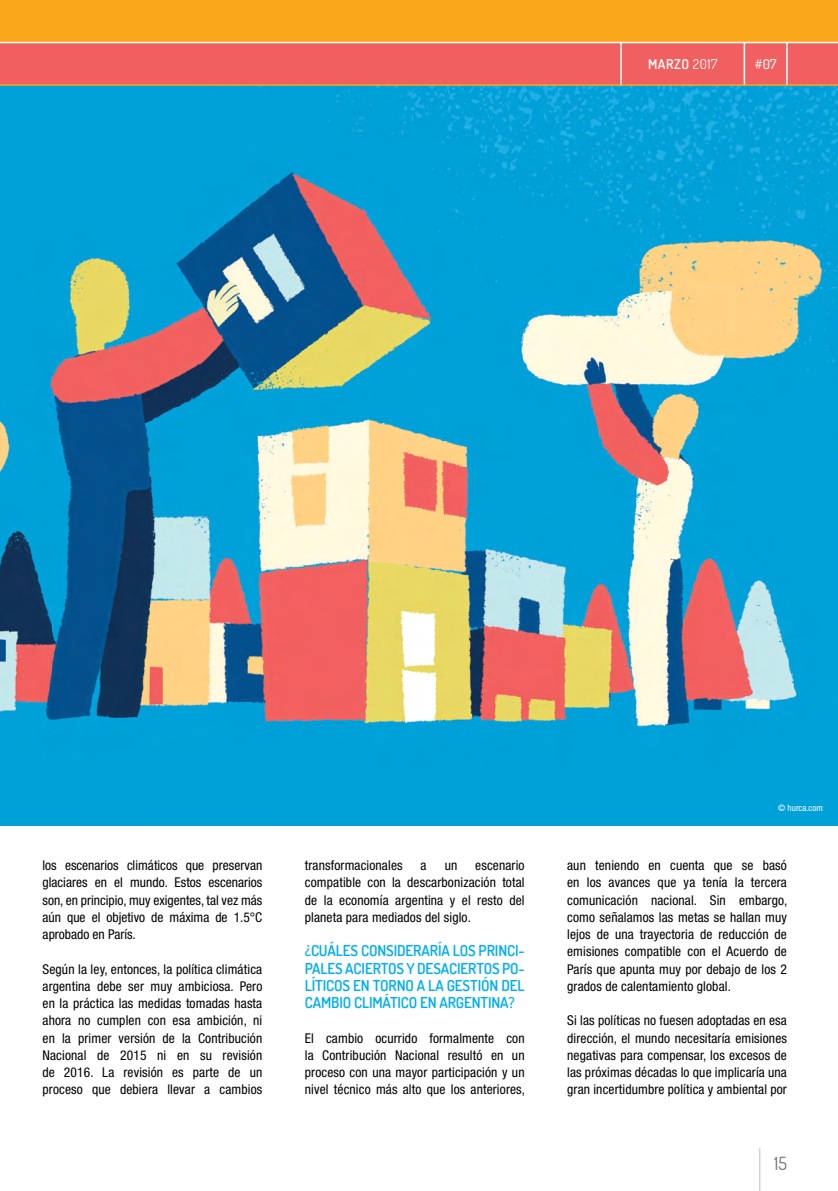
<style>
.page{position:relative;width:838px;height:1191px;background:#fff}
.page>*{position:absolute;margin:0;border:0;box-sizing:border-box;transform-origin:0 0}
.t1{font:18px "Dosis";color:#6d6e71}
.t2{font:600 15px "Dosis";color:#00aeef}
.t3{font:condensed 13.5px/17.2px "Helvetica Neue LT Std";letter-spacing:.01em;color:#000;text-align:justify}
.t4{font:600 13.5px "Dosis";letter-spacing:.04em;color:#fff}
.t5{font:500 13.5px "Dosis";color:#fff}
.t6{font:condensed 9px "Helvetica Neue LT Std";color:#fff}
.s1{font-weight:400}
</style>
<div class="page">
<img style="left:0;top:86px;width:838px;height:740px">
<div style="left:0;top:43px;width:838px;height:42px;background:#f16060"></div>
<div style="left:0;top:0;width:838px;height:43px;background:#faa61a"></div>
<hr style="left:0;top:42px;width:838px;height:1px;background:#fff">
<hr style="left:743px;top:43px;width:2px;height:42px;background:#fff">
<hr style="left:786px;top:43px;width:1px;height:42px;background:#fff">
<hr style="left:620px;top:43px;width:2px;height:42px;background:#fff">
<hr style="left:0;top:84px;width:838px;height:2px;background:#faa61a">
<hr style="left:759px;top:1148px;width:1px;height:43px;background:#bcbec0">
<p class="t4" style="left:648px;top:55px;width:71px">MARZO <span class="s1">2017</span></p>
<p class="t5" style="left:755px;top:55px;width:23px"><span class="s1">#</span>07</p>
<p class="t3" style="left:43px;top:856px;width:221px">los escenarios climáticos que preservan glaciares en el mundo. Estos escenarios son, en principio, muy exigentes, tal vez más aún que el objetivo de máxima de 1.5°C aprobado en París.</p>
<p class="t3" style="left:43px;top:960px;width:221px">Según la ley, entonces, la política climática argentina debe ser muy ambiciosa. Pero en la práctica las medidas tomadas hasta ahora no cumplen con esa ambición, ni en la primer versión de la Contribución Nacional de 2015 ni en su revisión de 2016. La revisión es parte de un proceso que debiera llevar a cambios</p>
<p class="t3" style="left:305px;top:856px;width:99px">transformacionales</p>
<p class="t3" style="left:420px;top:856px;width:7px">a</p>
<p class="t3" style="left:444px;top:856px;width:14px">un</p>
<p class="t3" style="left:305px;top:856px;width:221px;text-indent:170px">escenario compatible con la descarbonización total de la economía argentina y el resto del planeta para mediados del siglo.</p>
<p class="t2" style="left:305px;top:941px;width:23px">¿CUÁLES</p>
<p class="t2" style="left:361px;top:941px;width:9px">CONSIDERARÍA</p>
<p class="t2" style="left:453px;top:941px;width:34px">LOS PRINCI</p>
<p class="t2" style="left:518px;top:941px;width:8px">-</p>
<p class="t2" style="left:305px;top:958px;width:9px">PALES</p>
<p class="t2" style="left:345px;top:958px;width:9px">ACIERTOS</p>
<p class="t2" style="left:406px;top:958px;width:20px">Y DESACIERTOS</p>
<p class="t2" style="left:502px;top:958px;width:24px">PO -</p>
<p class="t2" style="left:305px;top:975px;width:8px">LÍTICOS</p>
<p class="t2" style="left:353px;top:975px;width:29px">EN TORNO</p>
<p class="t2" style="left:417px;top:975px;width:38px">ALA GESTIÓN</p>
<p class="t2" style="left:501px;top:975px;width:9px">DEL</p>
<p class="t2" style="left:305px;top:992px;width:9px">CAMBIO</p>
<p class="t2" style="left:354px;top:992px;width:8px">CLIMÁTICO</p>
<p class="t2" style="left:420px;top:992px;width:37px">EN ARGENTINA</p>
<p class="t2" style="left:508px;top:992px;width:8px">?</p>
<p class="t3" style="left:305px;top:1029px;width:222px">El cambio ocurrido formalmente con la Contribución Nacional resultó en un proceso con una mayor participación y un nivel técnico más alto que los anteriores,</p>
<p class="t6" style="left:778px;top:802px;width:46px">© hurca.com</p>
<p class="t3" style="left:567px;top:856px;width:222px">aun teniendo en cuenta que se basó en los avances que ya tenía la tercera comunicación nacional. Sin embargo, como señalamos las metas se hallan muy lejos de una trayectoria de reducción de emisiones compatible con el Acuerdo de París que apunta muy por debajo de los 2 grados de calentamiento global.</p>
<p class="t3" style="left:567px;top:1012px;width:221px">Si las políticas no fuesen adoptadas en esa dirección, el mundo necesitaría emisiones negativas para compensar, los excesos de las próximas décadas lo que implicaría una gran incertidumbre política y ambiental por</p>
<h1 class="t1" style="left:774px;top:1151px;width:14px">15</h1>
</div>
